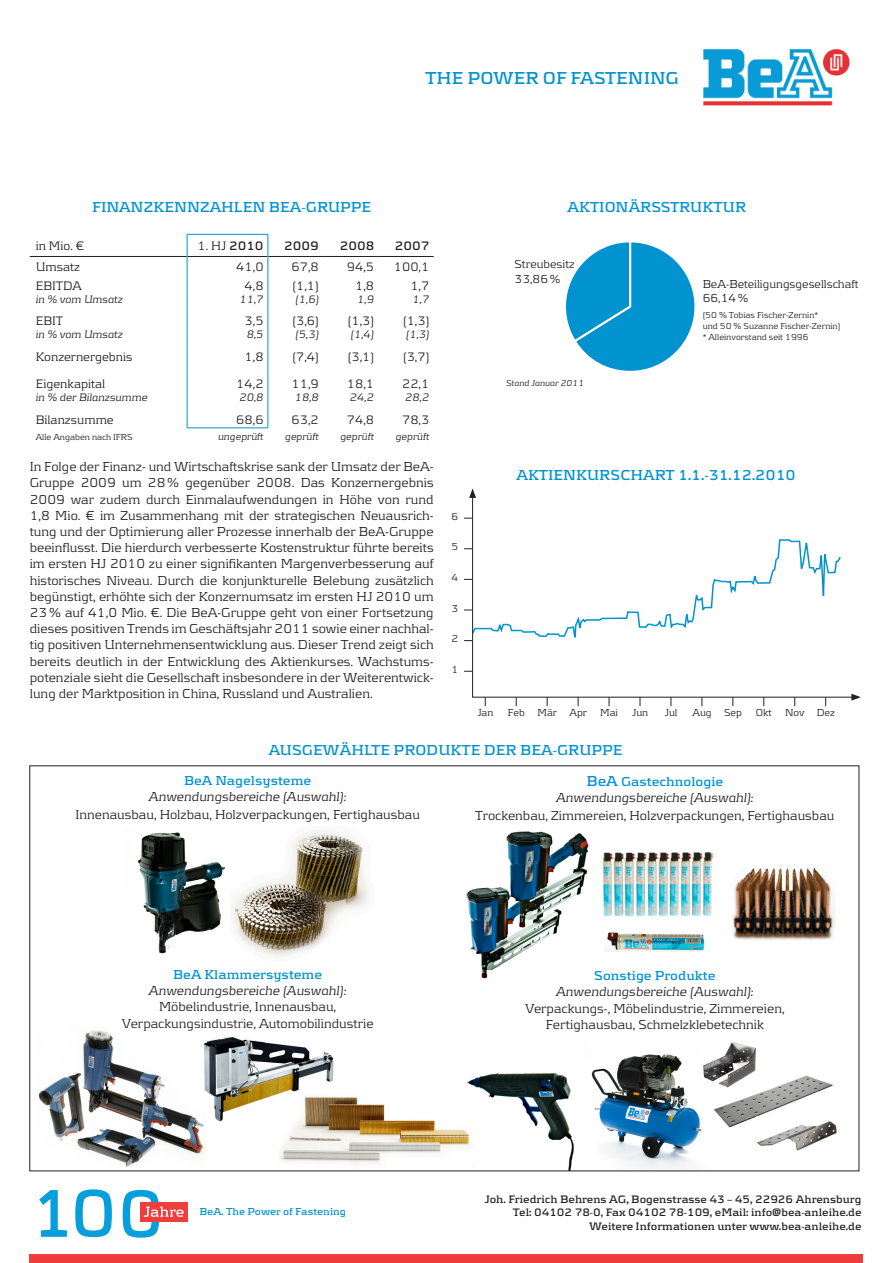
<style>
.page{position:relative;width:893px;height:1263px;background:#fff}
.page>*{position:absolute;margin:0;border:0;box-sizing:border-box;transform-origin:0 0}
.t1{font:700 18px "Be A";color:#0093d0}
.t2{font:700 15px "Be A";color:#0093d0}
.t3{font:13.5px/16.2px "Be A";color:#231f20;text-align:center}
.t4{font:700 13.5px "Be A";color:#0093d0}
.t5{font:12.75px "Be A";color:#231f20}
.t6{font:700 12.75px "Be A";color:#231f20}
.t7{font:12px/14.4px "Be A";color:#231f20}
.t8{font:700 11.25px "Be A";color:#231f20}
.t9{font:italic 11.25px "Be A";color:#231f20}
.t10{font:10.5px "Be A";color:#231f20}
.t11{font:italic 10.5px "Be A";color:#231f20}
.t12{font:700 10.5px "Be A";color:#0093d0}
.t13{font:9px/10.8px "Be A";color:#231f20}
.t14{font:italic 9px "Be A";color:#231f20}
.s1{font-weight:700}
.s2{font-style:italic}
.s3{font-size:15px}
</style>
<div class="page">
<img style="left:467px;top:1073px;width:107px;height:96px">
<img style="left:591px;top:1054px;width:110px;height:115px">
<img style="left:714px;top:1075px;width:119px;height:53px">
<div style="left:30px;top:1254px;width:833px;height:9px;background:#ee3d3c"></div>
<img style="left:703px;top:49px;width:147px;height:57px">
<hr style="left:30px;top:256px;width:157px;height:1px;background:#231f20">
<hr style="left:187px;top:256px;width:80px;height:1px;background:#231f20">
<hr style="left:268px;top:256px;width:55px;height:1px;background:#231f20">
<hr style="left:323px;top:256px;width:55px;height:1px;background:#231f20">
<hr style="left:378px;top:256px;width:56px;height:1px;background:#231f20">
<hr style="left:187px;top:234px;width:81px;height:1px;background:#0093d0">
<svg style="left:187px;top:235px;width:1px;height:192px"></svg>
<svg style="left:267px;top:235px;width:1px;height:192px"></svg>
<hr style="left:187px;top:427px;width:81px;height:1px;background:#0093d0">
<img style="left:232px;top:832px;width:136px;height:125px">
<img style="left:138px;top:832px;width:87px;height:122px">
<img style="left:206px;top:1037px;width:128px;height:85px">
<img style="left:38px;top:1030px;width:168px;height:137px">
<img style="left:602px;top:852px;width:112px;height:100px">
<img style="left:732px;top:868px;width:103px;height:72px">
<img style="left:466px;top:831px;width:123px;height:148px">
<img style="left:279px;top:1093px;width:196px;height:76px">
<img style="left:700px;top:1042px;width:59px;height:49px">
<img style="left:757px;top:1117px;width:80px;height:34px">
<svg style="left:566px;top:242px;width:129px;height:129px"></svg>
<svg style="left:39px;top:1189px;width:149px;height:49px"></svg>
<svg style="left:472px;top:498px;width:380px;height:200px"></svg>
<svg style="left:469px;top:488px;width:7px;height:10px"></svg>
<svg style="left:851px;top:694px;width:10px;height:7px"></svg>
<p class="t2" style="left:92px;top:198px;width:280px">FINANZKENNZAHLEN BEA-GRUPPE</p>
<p class="t1" style="left:425px;top:67px;width:255px">THE POWER OF FASTENING</p>
<p class="t2" style="left:568px;top:198px;width:180px">AKTIONÄRSSTRUKTUR</p>
<p class="t5" style="left:36px;top:239px;width:50px">in Mio. €</p>
<p class="t5" style="left:197px;top:239px;width:68px">1. HJ <span class="s1">2010</span></p>
<p class="t6" style="left:284px;top:239px;width:36px">2009</p>
<p class="t6" style="left:340px;top:239px;width:36px">2008</p>
<p class="t6" style="left:395px;top:239px;width:36px">2007</p>
<p class="t5" style="left:36px;top:259px;width:46px">Umsatz</p>
<p class="t5" style="left:236px;top:259px;width:29px">41,0</p>
<p class="t5" style="left:291px;top:259px;width:29px">67,8</p>
<p class="t5" style="left:347px;top:259px;width:29px">94,5</p>
<p class="t5" style="left:394px;top:259px;width:37px">100,1</p>
<p class="t5" style="left:36px;top:278px;width:48px">EBITDA</p>
<p class="t5" style="left:244px;top:278px;width:21px">4,8</p>
<p class="t5" style="left:292px;top:278px;width:28px">(1,1)</p>
<p class="t5" style="left:355px;top:278px;width:21px">1,8</p>
<p class="t5" style="left:410px;top:278px;width:21px">1,7</p>
<p class="t9" style="left:36px;top:292px;width:89px">in % vom Umsatz</p>
<p class="t9" style="left:239px;top:292px;width:26px">11,7</p>
<p class="t9" style="left:296px;top:292px;width:25px">(1,6)</p>
<p class="t9" style="left:357px;top:292px;width:18px">1,9</p>
<p class="t9" style="left:413px;top:292px;width:18px">1,7</p>
<p class="t5" style="left:36px;top:313px;width:29px">EBIT</p>
<p class="t5" style="left:244px;top:313px;width:21px">3,5</p>
<p class="t5" style="left:292px;top:313px;width:28px">(3,6)</p>
<p class="t5" style="left:348px;top:313px;width:28px">(1,3)</p>
<p class="t5" style="left:403px;top:313px;width:28px">(1,3)</p>
<p class="t9" style="left:36px;top:328px;width:89px">in % vom Umsatz</p>
<p class="t9" style="left:247px;top:328px;width:18px">8,5</p>
<p class="t9" style="left:296px;top:328px;width:25px">(5,3)</p>
<p class="t9" style="left:351px;top:328px;width:25px">(1,4)</p>
<p class="t9" style="left:406px;top:328px;width:25px">(1,3)</p>
<p class="t5" style="left:36px;top:349px;width:98px">Konzernergebnis</p>
<p class="t5" style="left:244px;top:349px;width:21px">1,8</p>
<p class="t5" style="left:292px;top:349px;width:28px">(7,4)</p>
<p class="t5" style="left:348px;top:349px;width:28px">(3,1)</p>
<p class="t5" style="left:403px;top:349px;width:28px">(3,7)</p>
<p class="t5" style="left:36px;top:376px;width:71px">Eigenkapital</p>
<p class="t5" style="left:236px;top:376px;width:29px">14,2</p>
<p class="t5" style="left:291px;top:376px;width:29px">11,9</p>
<p class="t5" style="left:347px;top:376px;width:29px">18,1</p>
<p class="t5" style="left:402px;top:376px;width:29px">22,1</p>
<p class="t9" style="left:36px;top:391px;width:114px">in % der Bilanzsumme</p>
<p class="t9" style="left:239px;top:391px;width:26px">20,8</p>
<p class="t9" style="left:295px;top:391px;width:26px">18,8</p>
<p class="t9" style="left:350px;top:391px;width:26px">24,2</p>
<p class="t9" style="left:405px;top:391px;width:26px">28,2</p>
<p class="t5" style="left:36px;top:412px;width:80px">Bilanzsumme</p>
<p class="t5" style="left:236px;top:412px;width:29px">68,6</p>
<p class="t5" style="left:291px;top:412px;width:29px">63,2</p>
<p class="t5" style="left:347px;top:412px;width:29px">74,8</p>
<p class="t5" style="left:402px;top:412px;width:29px">78,3</p>
<p class="t13" style="left:36px;top:432px;width:98px">Alle Angaben nach IFRS</p>
<p class="t11" style="left:218px;top:431px;width:47px">ungeprüft</p>
<p class="t11" style="left:285px;top:431px;width:35px">geprüft</p>
<p class="t11" style="left:340px;top:431px;width:35px">geprüft</p>
<p class="t11" style="left:396px;top:431px;width:35px">geprüft</p>
<p class="t3" style="left:30px;top:458px;width:405px;text-align:justify">In Folge der Finanz- und Wirtschaftskrise sank der Umsatz der BeA-Gruppe 2009 um 28% gegenüber 2008. Das Konzernergebnis 2009 war zudem durch Einmalaufwendungen in Höhe von rund 1,8 Mio. € im Zusammenhang mit der strategischen Neuausrich&shy;tung und der Optimierung aller Prozesse innerhalb der BeA-Gruppe beeinflusst. Die hierdurch verbesserte Kostenstruktur führte bereits im ersten HJ 2010 zu einer signifikanten Margenverbesserung auf historisches Niveau. Durch die konjunkturelle Belebung zusätzlich begünstigt, erhöhte sich der Konzernumsatz im ersten HJ 2010 um 23% auf 41,0 Mio. €. Die BeA-Gruppe geht von einer Fortsetzung dieses positiven Trends im Geschäftsjahr 2011 sowie einer nachhal&shy;tig positiven Unternehmensentwicklung aus. Dieser Trend zeigt sich bereits deutlich in der Entwicklung des Aktienkurses. Wachstums&shy;potenziale sieht die Gesellschaft insbesondere in der Weiterentwick&shy;lung der Marktposition in China, Russland und Australien.</p>
<p class="t10" style="left:451px;top:510px;width:8px">6</p>
<p class="t10" style="left:451px;top:541px;width:8px">5</p>
<p class="t10" style="left:451px;top:571px;width:8px">4</p>
<p class="t10" style="left:451px;top:602px;width:8px">3</p>
<p class="t10" style="left:451px;top:632px;width:8px">2</p>
<p class="t10" style="left:451px;top:663px;width:8px">1</p>
<p class="t7" style="left:514px;top:256px;width:62px">Streubesitz</p>
<p class="t7" style="left:514px;top:271px;width:47px">33,86%</p>
<p class="t7" style="left:703px;top:276px;width:158px">BeA-Beteiligungsgesellschaft<br>66,14%</p>
<p class="t13" style="left:703px;top:310px;width:139px">(50 % Tobias Fischer-Zernin*<br>und 50 % Suzanne Fischer-Zernin)</p>
<p class="t13" style="left:703px;top:331px;width:107px">* Alleinvorstand seit 1996</p>
<p class="t14" style="left:506px;top:378px;width:80px">Stand Januar 2011</p>
<p class="t2" style="left:516px;top:466px;width:281px">AKTIENKURSCHART 1.1.-31.12.2010</p>
<p class="t10" style="left:477px;top:706px;width:17px">Jan</p>
<p class="t10" style="left:508px;top:706px;width:18px">Feb</p>
<p class="t10" style="left:538px;top:706px;width:21px">Mär</p>
<p class="t10" style="left:569px;top:706px;width:19px">Apr</p>
<p class="t10" style="left:600px;top:706px;width:19px">Mai</p>
<p class="t10" style="left:632px;top:706px;width:18px">Jun</p>
<p class="t10" style="left:665px;top:706px;width:14px">Jul</p>
<p class="t10" style="left:692px;top:706px;width:21px">Aug</p>
<p class="t10" style="left:724px;top:706px;width:19px">Sep</p>
<p class="t10" style="left:756px;top:706px;width:18px">Okt</p>
<p class="t10" style="left:785px;top:706px;width:21px">Nov</p>
<p class="t10" style="left:817px;top:706px;width:20px">Dez</p>
<p class="t2" style="left:269px;top:741px;width:355px">AUSGEWÄHLTE PRODUKTE DER BEA-GRUPPE</p>
<p class="t4" style="left:184px;top:772px;width:129px">BeA Nagelsysteme</p>
<p class="t3" style="left:75px;top:787px;width:346px;line-height:18px"><span class="s2">Anwendungsbereiche (Auswahl):<br></span>Innenausbau, Holzbau, Holzverpackungen, Fertighausbau</p>
<p class="t4" style="left:586px;top:773px;width:138px"><span class="s3">BeA</span> Gastechnologie</p>
<p class="t3" style="left:475px;top:788px;width:361px;line-height:18px"><span class="s2">Anwendungsbereiche (Auswahl):<br></span>Trockenbau, Zimmereien, Holzverpackungen, Fertighausbau</p>
<p class="t4" style="left:173px;top:967px;width:151px">BeA Klammersysteme</p>
<p class="t3" style="left:122px;top:982px;width:253px"><span class="s2">Anwendungsbereiche (Auswahl):<br></span>Möbelindustrie, Innenausbau,<br>Verpackungsindustrie, Automobilindustrie</p>
<p class="t4" style="left:594px;top:968px;width:123px">Sonstige Produkte</p>
<p class="t3" style="left:525px;top:983px;width:261px"><span class="s2">Anwendungsbereiche (Auswahl):<br></span>Verpackungs-, Möbelindustrie, Zimmereien,</p>
<p class="t3" style="left:546px;top:1016px;width:220px">Fertighausbau, Schmelzklebetechnik</p>
<p class="t12" style="left:199px;top:1205px;width:148px">BeA. The Power of Fastening</p>
<p class="t8" style="left:485px;top:1192px;width:378px">Joh. Friedrich Behrens AG, Bogenstrasse 43 – 45, 22926 Ahrensburg</p>
<p class="t8" style="left:513px;top:1206px;width:350px">Tel: 04102 78-0, Fax 04102 78-109, eMail: info@bea-anleihe.de</p>
<p class="t8" style="left:589px;top:1219px;width:274px">Weitere Informationen unter www.bea-anleihe.de</p>
</div>
